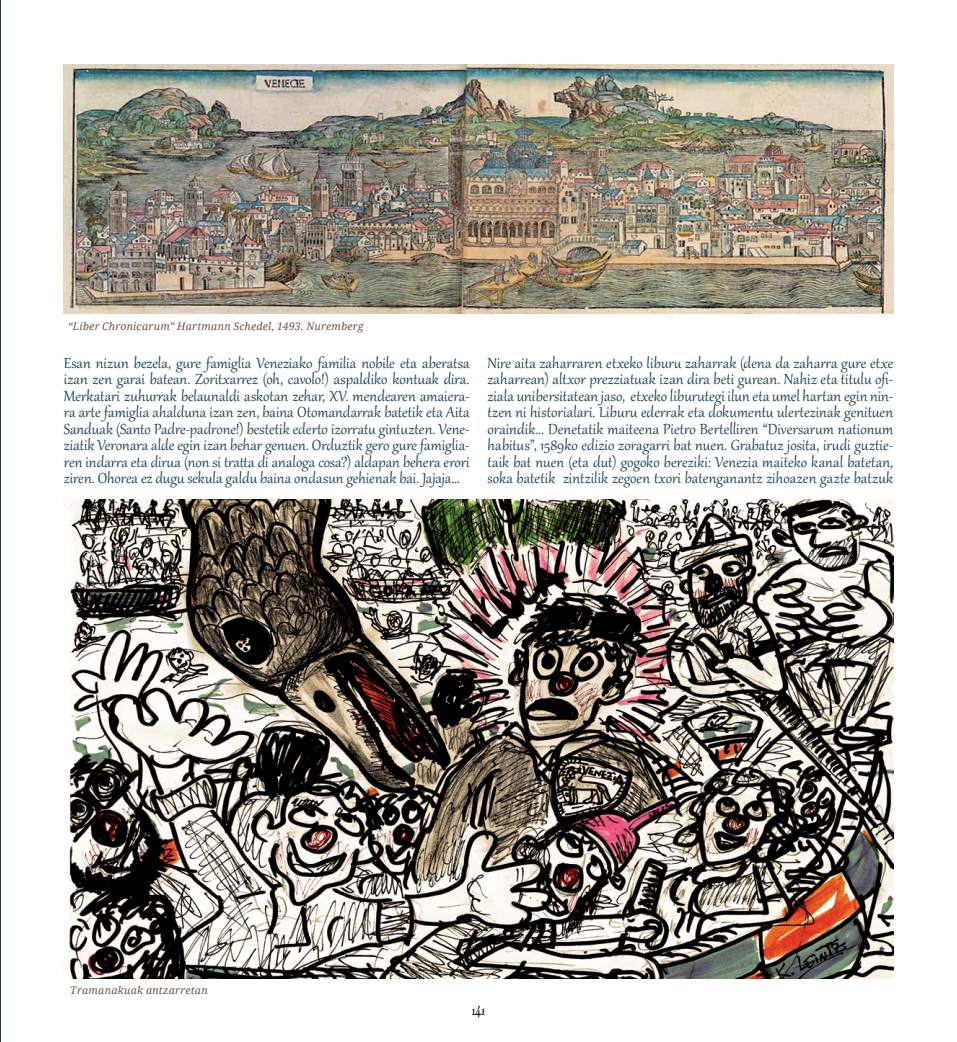
<style>
.page{position:relative;width:957px;height:1042px;background:#fff}
.page>*{position:absolute;margin:0;border:0;box-sizing:border-box;transform-origin:0 0}
.t1{font:18px/16.5px "Gabriola";color:#17415a;text-align:justify}
.t2{font:15px "Kingthings Calligraphica Light";color:#000}
.t3{font:italic 10.5px "Droid Serif";letter-spacing:.025em;color:#67584d}
</style>
<div class="page">
<hr style="left:0;top:0;width:1px;height:1042px;background:#17415a">
<img style="left:64px;top:64px;width:829px;height:250px">
<img style="left:64px;top:499px;width:829px;height:479px">
<p class="t3" style="left:68px;top:320px;width:297px">“Liber Chronicarum” Hartmann Schedel, 1493. Nuremberg</p>
<p class="t1" style="left:64px;top:353px;width:407px">Esan nizun bezela, gure famiglia Veneziako familia nobile eta aberatsa izan zen garai batean. Zoritxarrez (oh, cavolo!) aspaldiko kontuak dira.<br>Merkatari zuhurrak belaunaldi askotan zehar, XV. mendearen amaiera&shy;ra arte famiglia ahalduna izan zen, baina Otomandarrak batetik eta Aita Sanduak (Santo Padre-padrone!) bestetik ederto izorratu gintuzten. Vene&shy;ziatik Veronara alde egin izan behar genuen. Orduztik gero gure famiglia&shy;ren indarra eta dirua (non si tratta di analoga cosa?) aldapan behera erori ziren. Ohorea ez dugu sekula galdu baina ondasun gehienak bai. Jajaja...</p>
<p class="t1" style="left:487px;top:353px;width:407px">Nire aita zaharraren etxeko liburu zaharrak (dena da zaharra gure etxe zaharrean) altxor prezziatuak izan dira beti gurean. Nahiz eta titulu ofi&shy;ziala unibersitatean jaso, etxeko liburutegi ilun eta umel hartan egin nin&shy;tzen ni historialari. Liburu ederrak eta dokumentu ulertezinak genituen oraindik... Denetatik maiteena Pietro Bertelliren “Diversarum nationum habitus”, 1589ko edizio zoragarri bat nuen. Grabatuz josita, irudi guztie&shy;taik bat nuen (eta dut) gogoko bereziki: Venezia maiteko kanal batetan, soka batetik zintzilik zegoen txori batenganantz zihoazen gazte batzuk</p>
<p class="t3" style="left:70px;top:984px;width:139px">Tramanakuak antzarretan</p>
<p class="t2" style="left:472px;top:1002px;width:14px">141</p>
</div>
